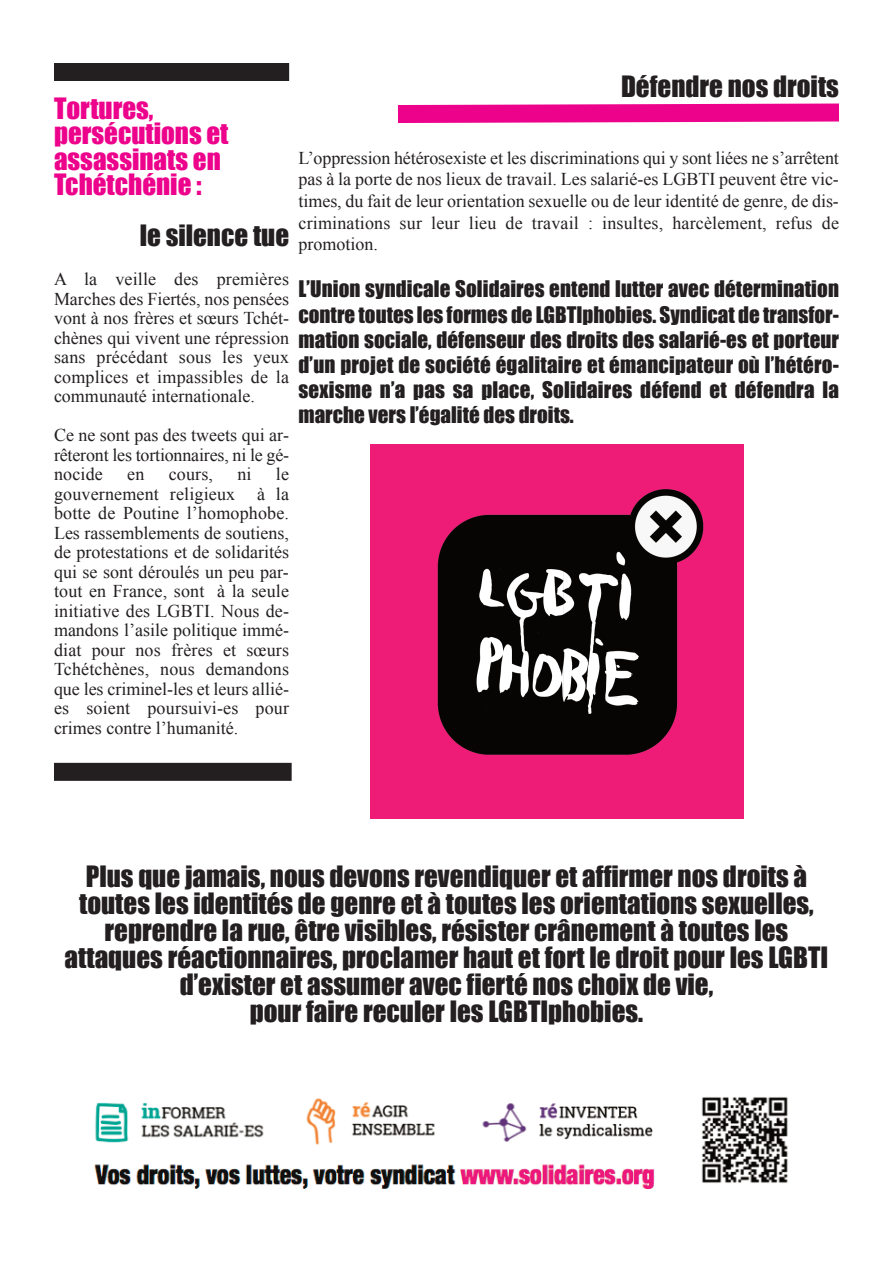
<style>
.page{position:relative;width:893px;height:1263px;background:#fff}
.page>*{position:absolute;margin:0;border:0;box-sizing:border-box;transform-origin:0 0}
.t1{font:27px/27px "Impact";color:#231f20;text-align:center}
.t2{font:27px/25.5px "Impact";color:#ed028c}
.t3{font:21px/25.2px "Impact";color:#231f20;text-align:justify}
.t4{font:18px/19.5px "Times New Roman";color:#231f20;text-align:justify}
</style>
<div class="page">
<div style="left:54px;top:63px;width:235px;height:18px;background:#231f20"></div>
<div style="left:54px;top:763px;width:238px;height:18px;background:#231f20"></div>
<img style="left:370px;top:444px;width:374px;height:374px">
<svg style="left:397px;top:103px;width:442px;height:20px;background:#ee1c97"></svg>
<img style="left:94px;top:1097px;width:694px;height:92px">
<h1 class="t2" style="left:54px;top:95px;width:176px">Tortures, persécutions et assassinats en<br>Tchétchénie :</h1>
<h1 class="t1" style="left:140px;top:222px;width:151px">le silence tue</h1>
<p class="t4" style="left:54px;top:270px;width:237px">A la veille des premières Marches des Fiertés, nos pensées vont à nos frères et sœurs Tchét&shy;chènes qui vivent une répression sans précédant sous les yeux complices et impassibles de la communauté internationale.</p>
<p class="t4" style="left:54px;top:426px;width:237px">Ce ne sont pas des tweets qui ar&shy;rêteront les tortionnaires, ni le gé&shy;nocide</p>
<p class="t4" style="left:54px;top:465px;width:237px;text-indent:222px">le gouvernement religieux à la botte de Poutine l’homophobe.<br>Les rassemblements de soutiens, de protestations et de solidarités qui se sont déroulés un peu par&shy;tout en France, sont à la seule initiative des LGBTI. Nous de&shy;mandons l’asile politique immé&shy;diat pour nos frères et sœurs Tchétchènes, nous demandons que les criminel-les et leurs allié&shy;es soient poursuivi-es pour crimes contre l’humanité.</p>
<p class="t4" style="left:127px;top:465px;width:19px">en</p>
<p class="t4" style="left:169px;top:465px;width:46px">cours,</p>
<p class="t4" style="left:237px;top:465px;width:16px">ni</p>
<h1 class="t1" style="left:621px;top:73px;width:219px">Défendre nos droits</h1>
<p class="t4" style="left:298px;top:147px;width:542px;line-height:21.6px">L’oppression hétérosexiste et les discriminations qui y sont liées ne s’arrêtent pas à la porte de nos lieux de travail. Les salarié-es LGBTI peuvent être vic&shy;times, du fait de leur orientation sexuelle ou de leur identité de genre, de dis&shy;criminations sur leur lieu de travail : insultes, harcèlement, refus de promotion.</p>
<p class="t3" style="left:298px;top:276px;width:542px">L’Union syndicale Solidaires entend lutter avec détermination contre toutes les formes de LGBTIphobies. Syndicat de transfor&shy;mation sociale, défenseur des droits des salarié-es et porteur d’un projet de société égalitaire et émancipateur où l’hétéro&shy;sexisme n’a pas sa place, Solidaires défend et défendra la marche vers l’égalité des droits.</p>
<p class="t1" style="left:65px;top:863px;width:765px">Plus que jamais, nous devons revendiquer et affirmer nos droits à toutes les identités de genre et à toutes les orientations sexuelles, reprendre la rue, être visibles, résister crânement à toutes les attaques réactionnaires, proclamer haut et fort le droit pour les LGBTI d’exister et assumer avec fierté nos choix de vie,<br>pour faire reculer les LGBTIphobies.</p>
</div>
